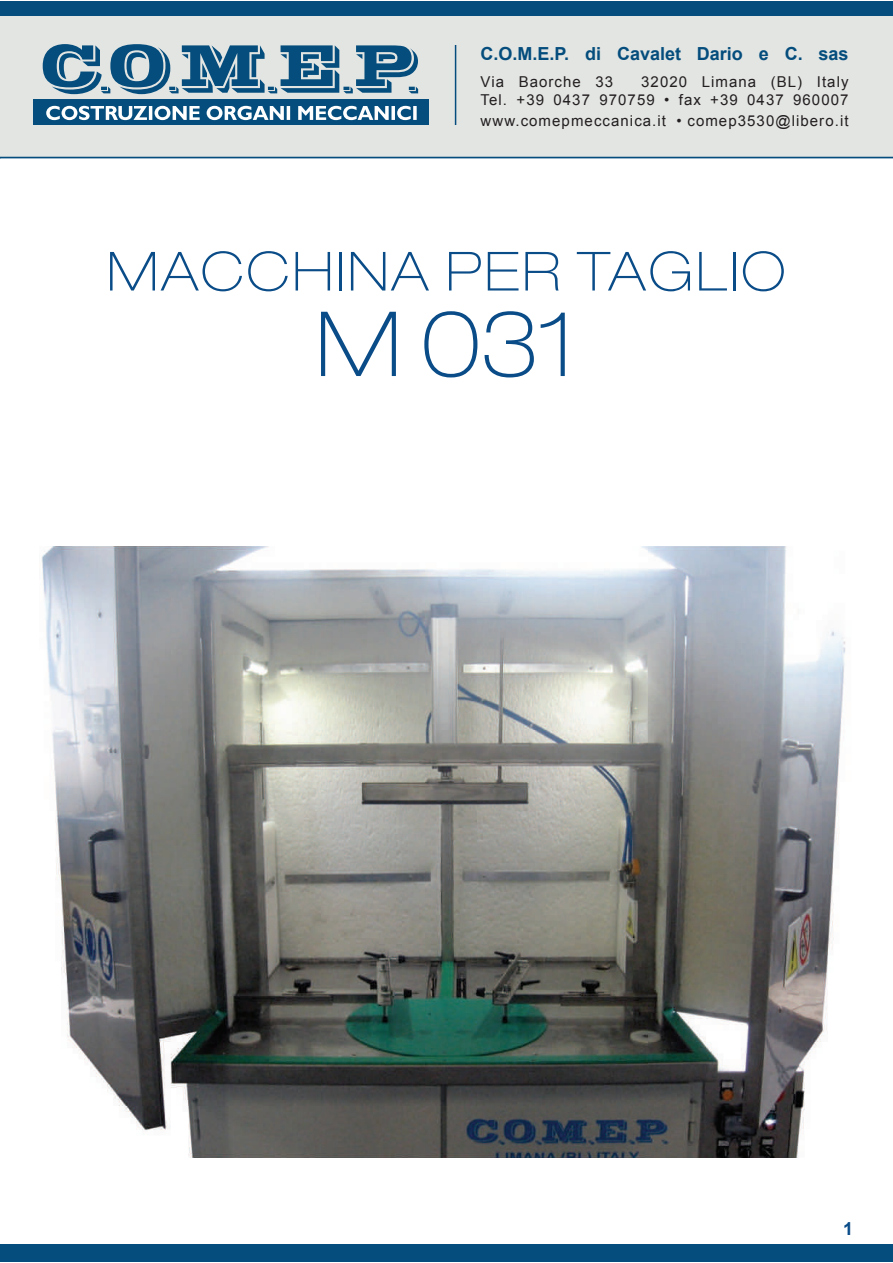
<style>
.page{position:relative;width:893px;height:1263px;background:#fff}
.page>*{position:absolute;margin:0;border:0;box-sizing:border-box;transform-origin:0 0}
.t1{font:100 expanded 90px "Helvetica 33";color:#0a4c88}
.t2{font:100 expanded 54px "Helvetica 33";letter-spacing:.05em;color:#0a4c88}
.t3{font:700 18px "Arial";color:#044d7c}
.t4{font:700 18px "Arial";color:#0a4c88}
.t5{font:15px/18px "Arial";letter-spacing:.07em;color:#231f20;text-align:right}
</style>
<div class="page">
<div style="left:0;top:12px;width:892px;height:146px;background:#e3e5e3"></div>
<svg style="left:43px;top:44px;width:375px;height:50px"></svg>
<div style="left:34px;top:100px;width:395px;height:25px;background:#044d7c"></div>
<svg style="left:46px;top:106px;width:371px;height:14px"></svg>
<div style="left:0;top:1px;width:892px;height:15px;background:#044d7c"></div>
<div style="left:0;top:1244px;width:892px;height:18px;background:#044d7c"></div>
<hr style="left:455px;top:45px;width:1px;height:80px;background:#044d7c">
<hr style="left:0;top:157px;width:892px;height:1px;background:#044d7c">
<img style="left:41px;top:547px;width:805px;height:610px">
<p class="t3" style="left:481px;top:44px;width:369px">C.O.M.E.P. di Cavalet Dario e C. sas</p>
<p class="t5" style="left:481px;top:73px;width:134px">Via Baorche 33</p>
<p class="t5" style="left:481px;top:73px;width:369px">32020 Limana (BL) Italy<br>Tel. +39 0437 970759 • fax +39 0437 960007</p>
<p class="t5" style="left:481px;top:112px;width:369px">www.comepmeccanica.it • comep3530@libero.it</p>
<h2 class="t2" style="left:107px;top:252px;width:680px">MACCHINA PER TAGLIO</h2>
<h1 class="t1" style="left:315px;top:312px;width:263px">M 031</h1>
<p class="t4" style="left:843px;top:1218px;width:12px">1</p>
</div>
